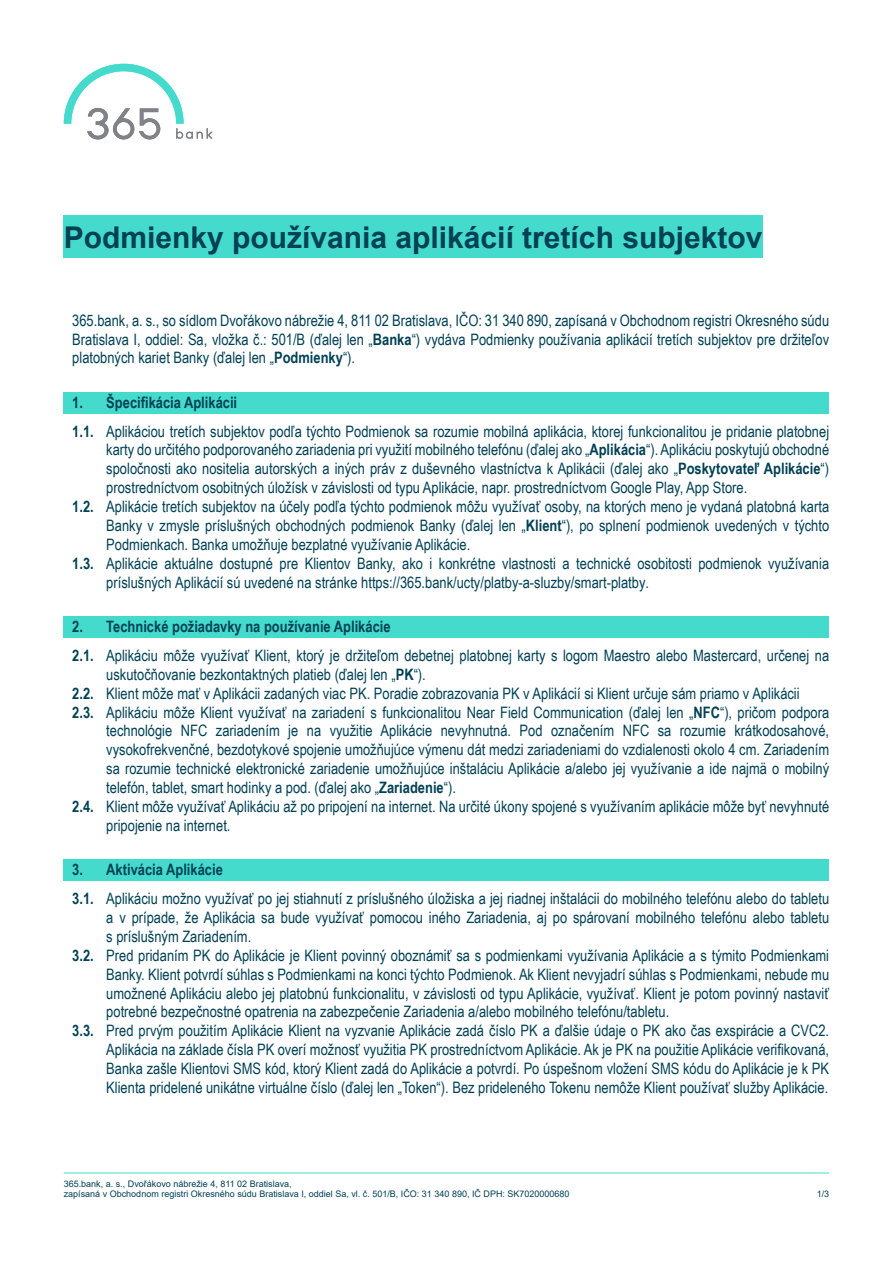
<style>
.page{position:relative;width:893px;height:1263px;background:#fff}
.page>*{position:absolute;margin:0;border:0;box-sizing:border-box;transform-origin:0 0}
.Nadpis{font:700 30px "Arial";color:#004155}
.Paragraph_Style_1{font:15.75px/18.9px "Arial Narrow";color:#004155;text-align:justify}
.t1{font:700 15.75px "Arial Narrow";color:#004155}
.t2{font:9px/10.8px "Arial";color:#004155}
.s1{font-weight:700}
</style>
<div class="page">
<svg style="left:64px;top:64px;width:149px;height:75px"></svg>
<hr style="left:64px;top:1172px;width:765px;height:1px;background:#45dbcc">
<div style="left:63px;top:216px;width:699px;height:42px;background:#45dbcc"></div>
<div style="left:64px;top:392px;width:765px;height:21px;background:#45dbcc"></div>
<div style="left:64px;top:616px;width:765px;height:22px;background:#45dbcc"></div>
<div style="left:64px;top:859px;width:765px;height:22px;background:#45dbcc"></div>
<p class="Nadpis" style="left:64px;top:216px;width:700px">Podmienky používania aplikácií tretích subjektov</p>
<p class="Paragraph_Style_1" style="left:72px;top:310px;width:758px">365.bank, a. s., so sídlom Dvořákovo nábrežie 4, 811 02 Bratislava, IČO: 31 340 890, zapísaná v Obchodnom registri Okresného súdu Bratislava I, oddiel: Sa, vložka č.: 501/B (ďalej len „<span class="s1">Banka</span>“) vydáva Podmienky používania aplikácií tretích subjektov pre držiteľov platobných kariet Banky (ďalej len „<span class="s1">Podmienky</span>“).</p>
<p class="t1" style="left:72px;top:390px;width:166px">1. Špecifikácia Aplikácii</p>
<p class="Paragraph_Style_1" style="left:106px;top:421px;width:724px;text-indent:-34px"><span class="s1">1.1.</span> Aplikáciou tretích subjektov podľa týchto Podmienok sa rozumie mobilná aplikácia, ktorej funkcionalitou je pridanie platobnej karty do určitého podporovaného zariadenia pri využití mobilného telefónu (ďalej ako „<span class="s1">Aplikácia</span>“). Aplikáciu poskytujú obchodné spoločnosti ako nositelia autorských a iných práv z duševného vlastníctva k Aplikácii (ďalej ako „<span class="s1">Poskytovateľ Aplikácie</span>“) prostredníctvom osobitných úložísk v závislosti od typu Aplikácie, napr. prostredníctvom Google Play, App Store.</p>
<p class="Paragraph_Style_1" style="left:106px;top:496px;width:724px;text-indent:-34px"><span class="s1">1.2.</span> Aplikácie tretích subjektov na účely podľa týchto podmienok môžu využívať osoby, na ktorých meno je vydaná platobná karta Banky v zmysle príslušných obchodných podmienok Banky (ďalej len „<span class="s1">Klient</span>“), po splnení podmienok uvedených v týchto Podmienkach. Banka umožňuje bezplatné využívanie Aplikácie.</p>
<p class="Paragraph_Style_1" style="left:106px;top:553px;width:724px;text-indent:-34px"><span class="s1">1.3.</span> Aplikácie aktuálne dostupné pre Klientov Banky, ako i konkrétne vlastnosti a technické osobitosti podmienok využívania príslušných Aplikácií sú uvedené na stránke https://365.bank/ucty/platby-a-sluzby/smart-platby.</p>
<p class="t1" style="left:72px;top:614px;width:320px">2. Technické požiadavky na používanie Aplikácie</p>
<p class="Paragraph_Style_1" style="left:106px;top:645px;width:724px;text-indent:-34px"><span class="s1">2.1.</span> Aplikáciu môže využívať Klient, ktorý je držiteľom debetnej platobnej karty s logom Maestro alebo Mastercard, určenej na uskutočňovanie bezkontaktných platieb (ďalej len „<span class="s1">PK</span>“).</p>
<p class="Paragraph_Style_1" style="left:72px;top:683px;width:729px"><span class="s1">2.2.</span> Klient môže mať v Aplikácii zadaných viac PK. Poradie zobrazovania PK v Aplikácií si Klient určuje sám priamo v Aplikácii</p>
<p class="Paragraph_Style_1" style="left:106px;top:702px;width:724px;text-indent:-34px"><span class="s1">2.3.</span> Aplikáciu môže Klient využívať na zariadení s funkcionalitou Near Field Communication (ďalej len „<span class="s1">NFC</span>“), pričom podpora technológie NFC zariadením je na využitie Aplikácie nevyhnutná. Pod označením NFC sa rozumie krátkodosahové, vysokofrekvenčné, bezdotykové spojenie umožňujúce výmenu dát medzi zariadeniami do vzdialenosti okolo 4 cm. Zariadením sa rozumie technické elektronické zariadenie umožňujúce inštaláciu Aplikácie a/alebo jej využívanie a ide najmä o mobilný telefón, tablet, smart hodinky a pod. (ďalej ako „<span class="s1">Zariadenie</span>“).</p>
<p class="Paragraph_Style_1" style="left:106px;top:796px;width:724px;text-indent:-34px"><span class="s1">2.4.</span> Klient môže využívať Aplikáciu až po pripojení na internet. Na určité úkony spojené s využívaním aplikácie môže byť nevyhnuté pripojenie na internet.</p>
<p class="t1" style="left:72px;top:858px;width:152px">3. Aktivácia Aplikácie</p>
<p class="Paragraph_Style_1" style="left:106px;top:888px;width:724px;text-indent:-34px"><span class="s1">3.1.</span> Aplikáciu možno využívať po jej stiahnutí z príslušného úložiska a jej riadnej inštalácii do mobilného telefónu alebo do tabletu a v prípade, že Aplikácia sa bude využívať pomocou iného Zariadenia, aj po spárovaní mobilného telefónu alebo tabletu s príslušným Zariadením.</p>
<p class="Paragraph_Style_1" style="left:106px;top:945px;width:724px;text-indent:-34px"><span class="s1">3.2.</span> Pred pridaním PK do Aplikácie je Klient povinný oboznámiť sa s podmienkami využívania Aplikácie a s týmito Podmienkami Banky. Klient potvrdí súhlas s Podmienkami na konci týchto Podmienok. Ak Klient nevyjadrí súhlas s Podmienkami, nebude mu umožnené Aplikáciu alebo jej platobnú funkcionalitu, v závislosti od typu Aplikácie, využívať. Klient je potom povinný nastaviť potrebné bezpečnostné opatrenia na zabezpečenie Zariadenia a/alebo mobilného telefónu/tabletu.</p>
<p class="Paragraph_Style_1" style="left:106px;top:1021px;width:724px;text-indent:-34px"><span class="s1">3.3.</span> Pred prvým použitím Aplikácie Klient na vyzvanie Aplikácie zadá číslo PK a ďalšie údaje o PK ako čas exspirácie a CVC2.<br>Aplikácia na základe čísla PK overí možnosť využitia PK prostredníctvom Aplikácie. Ak je PK na použitie Aplikácie verifikovaná, Banka zašle Klientovi SMS kód, ktorý Klient zadá do Aplikácie a potvrdí. Po úspešnom vložení SMS kódu do Aplikácie je k PK Klienta pridelené unikátne virtuálne číslo (ďalej len „Token“). Bez prideleného Tokenu nemôže Klient používať služby Aplikácie.</p>
<p class="t2" style="left:64px;top:1178px;width:507px">365.bank, a. s., Dvořákovo nábrežie 4, 811 02 Bratislava,<br>zapísaná v Obchodnom registri Okresného súdu Bratislava I, oddiel Sa, vl. č. 501/B, IČO: 31 340 890, IČ DPH: SK7020000680</p>
<p class="t2" style="left:817px;top:1189px;width:14px">1/3</p>
</div>
